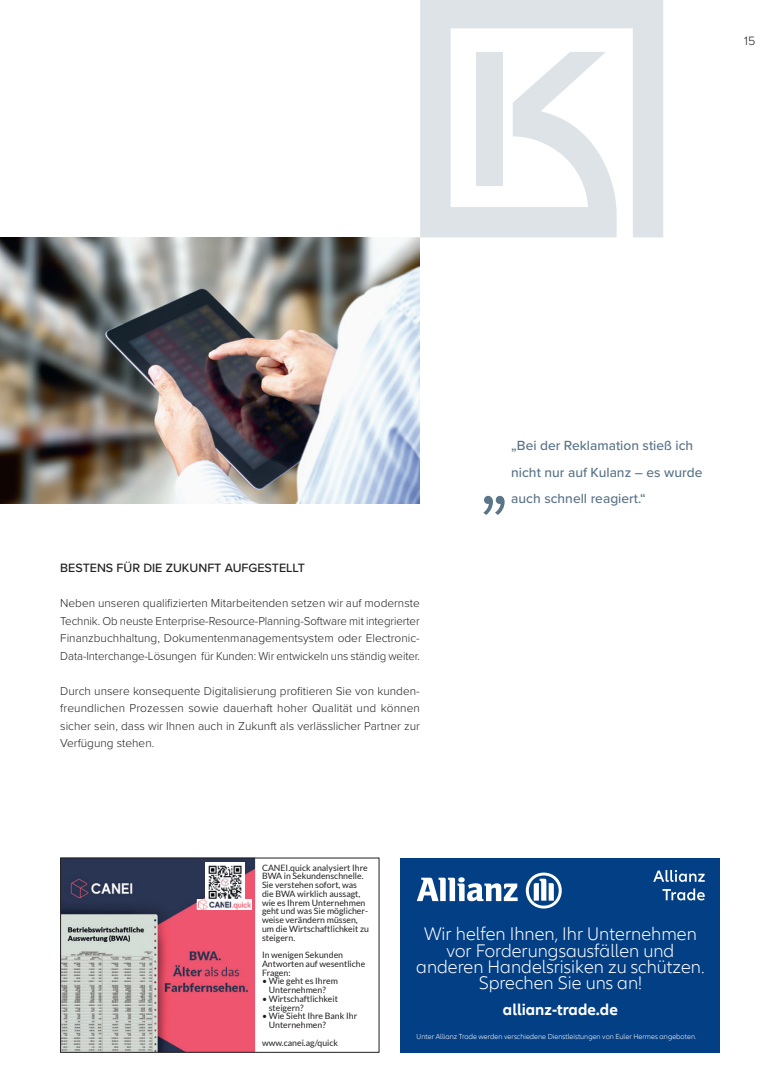
<style>
.page{position:relative;width:780px;height:1081px;background:#fff}
.page>*{position:absolute;margin:0;border:0;box-sizing:border-box;transform-origin:0 0}
.t1{font:300 18.75px/16.2px "Allianz Neo";color:#fff;text-align:center}
.t2{font:700 16.25px "Allianz Neo";color:#fff}
.Zitat{font:500 13.75px/26.2px "Proxima Nova";color:#5a7489}
.Zwischenhead{font:500 12.5px "Proxima Nova";color:#231f20}
.Historie{font:300 12.5px "Proxima Nova";color:#231f20}
.copy{font:300 11.88px/17.5px "Proxima Nova";letter-spacing:-.005em;color:#231f20;text-align:justify}
.t3{font:8.75px/8.8px "Lato";color:#231f20}
.t4{font:300 7.5px "Allianz Neo";color:#fff}
</style>
<div class="page">
<img style="left:0;top:237px;width:420px;height:266px">
<svg style="left:420px;top:0;width:243px;height:237px;fill:#dee3e7"></svg>
<img style="left:62px;top:859px;width:193px;height:191px">
<img style="left:205px;top:862px;width:39px;height:37px">
<svg style="left:197px;top:899px;width:55px;height:10px"></svg>
<img style="left:198px;top:899px;width:52px;height:10px">
<div style="left:60px;top:857px;width:319px;height:195px;border:1px solid #231f20"></div>
<div style="left:400px;top:857px;width:319px;height:195px;background:#033f85"></div>
<svg style="left:662px;top:888px;width:42px;height:12px"></svg>
<svg style="left:653px;top:870px;width:51px;height:12px"></svg>
<svg style="left:417px;top:877px;width:100px;height:24px"></svg>
<svg style="left:525px;top:872px;width:36px;height:36px"></svg>
<svg style="left:483px;top:496px;width:21px;height:19px"></svg>
<p class="Historie" style="left:744px;top:32px;width:13px">15</p>
<p class="Zwischenhead" style="left:60px;top:559px;width:246px">BESTENS FÜR DIE ZUKUNFT AUFGESTELLT</p>
<p class="copy" style="left:60px;top:594px;width:361px">Neben unseren qualifizierten Mitarbeitenden setzen wir auf modernste Technik. Ob neuste Enterprise-Resource-Planning-Software mit integrierter Finanzbuchhaltung, Dokumentenmanagementsystem oder Electronic-Data-Interchange-Lösungen für Kunden: Wir entwickeln uns ständig weiter.</p>
<p class="copy" style="left:60px;top:681px;width:361px">Durch unsere konsequente Digitalisierung profitieren Sie von kunden&shy;freundlichen Prozessen sowie dauerhaft hoher Qualität und können sicher sein, dass wir Ihnen auch in Zukunft als verlässlicher Partner zur Verfügung stehen.</p>
<p class="Zitat" style="left:511px;top:432px;width:193px">„Bei der Reklamation stieß ich nicht nur auf Kulanz – es wurde auch schnell reagiert.“</p>
<p class="t3" style="left:262px;top:863px;width:108px">CANEI.quick analysiert Ihre<br>BWA in Sekundenschnelle.<br>Sie verstehen sofort, was die BWA wirklich aussagt, wie es Ihrem Unternehmen geht und was Sie möglicher&shy;weise verändern müssen, um die Wirtschaftlichkeit zu steigern.</p>
<p class="t3" style="left:262px;top:950px;width:105px">In wenigen Sekunden<br>Antworten auf wesentliche<br>Fragen:</p>
<p class="t3" style="left:269px;top:977px;width:71px;text-indent:-7px">• Wie geht es Ihrem<br>Unternehmen?</p>
<p class="t3" style="left:269px;top:994px;width:71px;text-indent:-7px">• Wirtschaftlichkeit steigern?</p>
<p class="t3" style="left:269px;top:1012px;width:90px;text-indent:-7px">• Wie Sieht Ihre Bank Ihr<br>Unternehmen?</p>
<p class="t3" style="left:262px;top:1038px;width:78px">www.canei.ag/quick</p>
<p class="t1" style="left:416px;top:926px;width:290px">Wir helfen Ihnen, Ihr Unternehmen vor Forderungsausfällen und anderen Handelsrisiken zu schützen.<br>Sprechen Sie uns an!</p>
<p class="t2" style="left:503px;top:1000px;width:116px">allianz-trade.de</p>
<p class="t4" style="left:416px;top:1032px;width:281px">Unter Allianz Trade werden verschiedene Dienstleistungen von Euler Hermes angeboten.</p>
</div>
